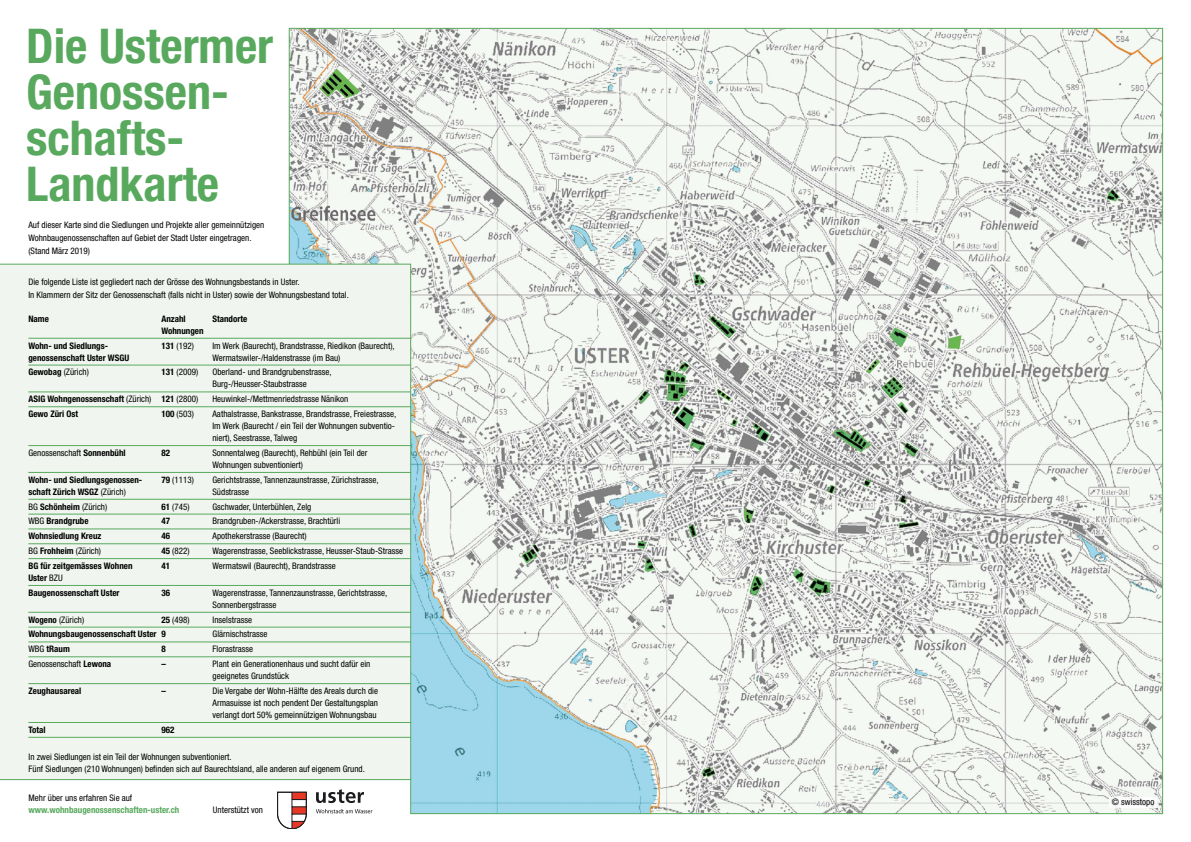
<style>
.page{position:relative;width:1191px;height:842px;background:#fff}
.page>*{position:absolute;margin:0;border:0;box-sizing:border-box;transform-origin:0 0}
.t1{font:700 condensed 48px/46px "Helvetica Neue LT Pro";color:#58a95e}
.t2{font:condensed 9px/12px "Helvetica Neue LT Pro";color:#000}
.t3{font:700 condensed 9px/14.8px "Helvetica Neue LT Pro";color:#000}
.t4{font:700 condensed 9px "Helvetica Neue LT Pro";color:#58a95e}
.s1{font-weight:700}
.s2{font-weight:400}
</style>
<div class="page">
<img style="left:291px;top:30px;width:870px;height:782px">
<div style="left:0;top:746px;width:411px;height:96px;background:#fff"></div>
<div style="left:0;top:264px;width:411px;height:516px;background:#f0f6ef"></div>
<hr style="left:28px;top:338px;width:383px;height:1px;background:#58a95e">
<hr style="left:28px;top:365px;width:383px;height:1px;background:#58a95e">
<hr style="left:28px;top:392px;width:383px;height:1px;background:#58a95e">
<hr style="left:28px;top:406px;width:383px;height:1px;background:#58a95e">
<hr style="left:28px;top:445px;width:383px;height:1px;background:#58a95e">
<hr style="left:28px;top:472px;width:383px;height:1px;background:#58a95e">
<hr style="left:28px;top:499px;width:383px;height:1px;background:#58a95e">
<hr style="left:28px;top:514px;width:383px;height:1px;background:#58a95e">
<hr style="left:28px;top:529px;width:383px;height:1px;background:#58a95e">
<hr style="left:28px;top:543px;width:383px;height:1px;background:#58a95e">
<hr style="left:28px;top:558px;width:383px;height:1px;background:#58a95e">
<hr style="left:28px;top:585px;width:383px;height:1px;background:#58a95e">
<hr style="left:28px;top:612px;width:383px;height:1px;background:#58a95e">
<hr style="left:28px;top:627px;width:383px;height:1px;background:#58a95e">
<hr style="left:28px;top:642px;width:383px;height:1px;background:#58a95e">
<hr style="left:28px;top:656px;width:383px;height:1px;background:#58a95e">
<hr style="left:28px;top:683px;width:383px;height:1px;background:#58a95e">
<hr style="left:28px;top:722px;width:383px;height:1px;background:#58a95e">
<hr style="left:28px;top:737px;width:383px;height:1px;background:#58a95e">
<div style="left:1109px;top:797px;width:48px;height:11px;background:#fff"></div>
<svg style="left:277px;top:792px;width:30px;height:37px"></svg>
<svg style="left:316px;top:789px;width:48px;height:14px"></svg>
<svg style="left:316px;top:809px;width:56px;height:4px"></svg>
<hr style="left:410px;top:779px;width:1px;height:35px;background:#58a95e">
<h1 class="t1" style="left:26px;top:22px;width:248px">Die Ustermer<br>Genossen&shy;schafts-<br>Landkarte</h1>
<p class="t2" style="left:28px;top:218px;width:238px;line-height:13px">Auf dieser Karte sind die Siedlungen und Projekte aller gemeinnützigen<br>Wohnbaugenossenschaften auf Gebiet der Stadt Uster eingetragen. (Stand März 2019)</p>
<p class="t2" style="left:28px;top:275px;width:322px;line-height:13px">Die folgende Liste ist gegliedert nach der Grösse des Wohnungsbestands in Uster.<br>In Klammern der Sitz der Genossenschaft (falls nicht in Uster) sowie der Wohnungsbestand total.</p>
<p class="t3" style="left:28px;top:311px;width:22px">Name</p>
<p class="t3" style="left:161px;top:311px;width:26px">Anzahl</p>
<p class="t3" style="left:212px;top:311px;width:36px">Standorte</p>
<p class="t3" style="left:161px;top:323px;width:44px">Wohnungen</p>
<p class="t3" style="left:28px;top:338px;width:81px">Wohn- und Siedlungs-</p>
<p class="t2" style="left:161px;top:339px;width:34px"><span class="s1">131</span> (192)</p>
<p class="t2" style="left:212px;top:339px;width:184px">Im Werk (Baurecht), Brandstrasse, Riedikon (Baurecht),</p>
<p class="t3" style="left:28px;top:350px;width:102px">genossenschaft Uster WSGU</p>
<p class="t2" style="left:212px;top:351px;width:129px">Wermatswiler-/Haldenstrasse (im Bau)</p>
<p class="t2" style="left:28px;top:366px;width:62px"><span class="s1">Gewobag</span> (Zürich)</p>
<p class="t2" style="left:161px;top:366px;width:38px"><span class="s1">131</span> (2009)</p>
<p class="t2" style="left:212px;top:366px;width:121px">Oberland- und Brandgrubenstrasse,<br>Burg-/Heusser-Staubstrasse</p>
<p class="t3" style="left:28px;top:391px;width:171px">ASIG Wohngenossenschaft <span class="s2">(Zürich)</span> 121 <span class="s2">(2800)</span></p>
<p class="t2" style="left:212px;top:393px;width:137px">Heuwinkel-/Mettmenriedstrasse Nänikon</p>
<p class="t3" style="left:28px;top:406px;width:51px">Gewo Züri Ost</p>
<p class="t2" style="left:161px;top:408px;width:34px"><span class="s1">100</span> (503)</p>
<p class="t2" style="left:212px;top:408px;width:185px">Aathalstrasse, Bankstrasse, Brandstrasse, Freiestrasse,<br>Im Werk (Baurecht / ein Teil der Wohnungen subventio&shy;niert), Seestrasse, Talweg</p>
<p class="t2" style="left:28px;top:447px;width:99px">Genossenschaft <span class="s1">Sonnenbühl</span></p>
<p class="t3" style="left:161px;top:445px;width:10px">82</p>
<p class="t2" style="left:212px;top:447px;width:157px">Sonnentalweg (Baurecht), Rehbühl (ein Teil der<br>Wohnungen subventioniert)</p>
<p class="t3" style="left:28px;top:472px;width:115px">Wohn- und Siedlungsgenossen-</p>
<p class="t2" style="left:161px;top:473px;width:34px"><span class="s1">79</span> (1113)</p>
<p class="t2" style="left:212px;top:473px;width:168px">Gerichtstrasse, Tannenzaunstrasse, Zürichstrasse,</p>
<p class="t3" style="left:28px;top:484px;width:99px">schaft Zürich WSGZ <span class="s2">(Zürich)</span></p>
<p class="t2" style="left:212px;top:485px;width:38px">Südstrasse</p>
<p class="t2" style="left:28px;top:500px;width:80px">BG <span class="s1">Schönheim</span> (Zürich)</p>
<p class="t2" style="left:161px;top:500px;width:30px"><span class="s1">61</span> (745)</p>
<p class="t2" style="left:212px;top:500px;width:100px">Gschwader, Unterbühlen, Zelg</p>
<p class="t3" style="left:28px;top:514px;width:62px"><span class="s2">WBG</span> Brandgrube</p>
<p class="t3" style="left:161px;top:514px;width:10px">47</p>
<p class="t2" style="left:212px;top:515px;width:129px">Brandgruben-/Ackerstrasse, Brachtürli</p>
<p class="t3" style="left:28px;top:528px;width:74px">Wohnsiedlung Kreuz</p>
<p class="t3" style="left:161px;top:528px;width:10px">46</p>
<p class="t2" style="left:212px;top:530px;width:96px">Apothekerstrasse (Baurecht)</p>
<p class="t2" style="left:28px;top:545px;width:74px">BG <span class="s1">Frohheim</span> (Zürich)</p>
<p class="t2" style="left:161px;top:545px;width:30px"><span class="s1">45</span> (822)</p>
<p class="t2" style="left:212px;top:545px;width:192px">Wagerenstrasse, Seeblickstrasse, Heusser-Staub-Strasse</p>
<p class="t3" style="left:28px;top:558px;width:106px">BG für zeitgemässes Wohnen</p>
<p class="t3" style="left:161px;top:558px;width:10px">41</p>
<p class="t2" style="left:212px;top:560px;width:125px">Wermatswil (Baurecht), Brandstrasse</p>
<p class="t3" style="left:28px;top:570px;width:93px">Uster <span class="s2">BZU<br></span>Baugenossenschaft Uster</p>
<p class="t3" style="left:161px;top:585px;width:10px">36</p>
<p class="t2" style="left:212px;top:586px;width:176px">Wagerenstrasse, Tannenzaunstrasse, Gerichtstrasse,<br>Sonnenbergstrasse</p>
<p class="t2" style="left:28px;top:613px;width:57px"><span class="s1">Wogeno</span> (Zürich)</p>
<p class="t2" style="left:161px;top:613px;width:30px"><span class="s1">25</span> (498)</p>
<p class="t2" style="left:212px;top:613px;width:41px">Inselstrasse</p>
<p class="t3" style="left:28px;top:627px;width:139px">Wohnungsbaugenossenschaft Uster 9</p>
<p class="t2" style="left:212px;top:628px;width:56px">Glärnischstrasse</p>
<p class="t3" style="left:28px;top:641px;width:43px"><span class="s2">WBG</span> tRaum</p>
<p class="t3" style="left:161px;top:641px;width:6px">8</p>
<p class="t2" style="left:212px;top:643px;width:42px">Florastrasse</p>
<p class="t2" style="left:28px;top:658px;width:84px">Genossenschaft <span class="s1">Lewona</span></p>
<p class="t3" style="left:161px;top:656px;width:6px">–</p>
<p class="t2" style="left:212px;top:658px;width:159px">Plant ein Generationenhaus und sucht dafür ein geeignetes Grundstück</p>
<p class="t3" style="left:28px;top:683px;width:54px">Zeughausareal</p>
<p class="t3" style="left:162px;top:683px;width:6px">–</p>
<p class="t2" style="left:212px;top:685px;width:167px;text-align:justify">Die Vergabe der Wohn-Hälfte des Areals durch die Armasuisse ist noch pendent Der Gestaltungsplan verlangt dort 50% gemeinnützigen Wohnungsbau</p>
<p class="t3" style="left:29px;top:722px;width:19px">Total</p>
<p class="t3" style="left:162px;top:722px;width:14px">962</p>
<p class="t2" style="left:29px;top:750px;width:338px">In zwei Siedlungen ist ein Teil der Wohnungen subventioniert.<br>Fünf Siedlungen (210 Wohnungen) befinden sich auf Baurechtsland, alle anderen auf eigenem Grund.</p>
<p class="t2" style="left:29px;top:792px;width:105px">Mehr über uns erfahren Sie auf</p>
<p class="t4" style="left:29px;top:804px;width:152px">www.wohnbaugenossenschaften-uster.ch</p>
<p class="t2" style="left:213px;top:804px;width:52px">Unterstützt von</p>
<p class="t2" style="left:1111px;top:796px;width:44px">© swisstopo</p>
</div>
